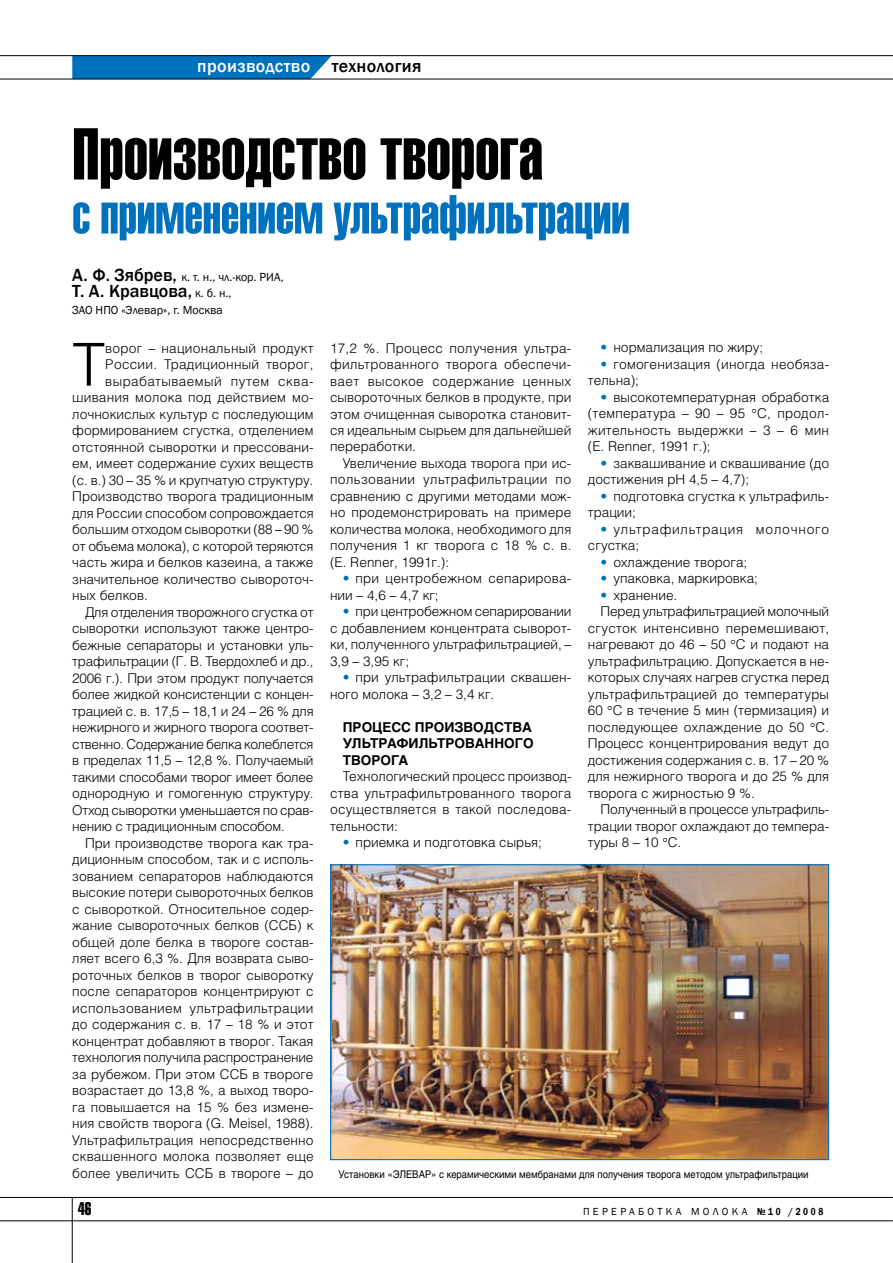
<style>
.page{position:relative;width:893px;height:1263px;background:#fff}
.page>*{position:absolute;margin:0;border:0;box-sizing:border-box;transform-origin:0 0}
.t1{font:72px "Helios Extra Compressed";color:#000}
.t2{font:300 59.4px "Helios";color:#000}
.t3{font:54px "Helios Extra Compressed";color:#0071bc}
.t4{font:500 18px "Franklin Gothic";letter-spacing:.02em;color:#fff}
.t5{font:500 18px "Franklin Gothic";color:#000}
.t6{font:18px "Helios Extra Compressed";color:#000}
.t7{font:300 13.5px/16.5px "Helios";color:#000;text-align:justify}
.t8{font:300 13.5px "Helios";letter-spacing:-.02em;color:#000}
.t9{font:700 13.5px/16.5px "Helios";color:#000}
.t10{font:300 13.5px/16.5px "Helios";letter-spacing:.055em;color:#000}
.t11{font:300 13.5px "Helios";letter-spacing:-.03em;color:#000}
.t12{font:300 13.5px "Helios";letter-spacing:-.025em;color:#000}
.t13{font:300 13.5px "Helios";letter-spacing:.025em;color:#000}
.t14{font:300 13.5px "Helios";letter-spacing:.02em;color:#000}
.t15{font:300 13.5px "Helios";letter-spacing:.035em;color:#000}
.t16{font:12px "Franklin Gothic";color:#000}
.t17{font:10.5px "Helios";color:#000;scale:.9 1}
.t18{font:10.5px "Franklin Gothic";letter-spacing:.32em;color:#000}
.s1{color:#000}
.s2{font-weight:500;font-size:18px}
.s3{font-weight:400;font-size:12px}
.s4{color:#0071bc}
.s5{font-weight:600}
</style>
<div class="page">
<hr style="left:0;top:1197px;width:893px;height:1px;background:#000">
<hr style="left:0;top:1220px;width:893px;height:1px;background:#000">
<hr style="left:72px;top:1197px;width:1px;height:66px;background:#000">
<svg style="left:72px;top:56px;width:260px;height:23px;background:#0a73b9"></svg>
<hr style="left:0;top:55px;width:893px;height:1px;background:#000">
<hr style="left:0;top:79px;width:893px;height:1px;background:#000">
<img style="left:332px;top:866px;width:495px;height:292px">
<div style="left:330px;top:864px;width:499px;height:296px;border:1px solid #0071bc"></div>
<h3 class="t4" style="left:197px;top:55px;width:226px">производство <span class="s1">технология</span></h3>
<h1 class="t1" style="left:72px;top:113px;width:472px">Производство творога</h1>
<h3 class="t3" style="left:72px;top:183px;width:559px">с применением ультрафильтрации</h3>
<p class="t16" style="left:72px;top:269px;width:213px"><span class="s2">А. Ф. Зябрев,</span> к. т. н., чл.-кор. РИА,</p>
<h3 class="t5" style="left:72px;top:280px;width:161px">Т. А. Кравцова, <span class="s3">к. б. н.,</span></h3>
<p class="t16" style="left:72px;top:302px;width:152px">ЗАО НПО «Элевар», г. М осква</p>
<h2 class="t2" style="left:72px;top:329px;width:34px">Т</h2>
<p class="t7" style="left:105px;top:339px;width:210px">ворог – национальный продукт</p>
<p class="t14" style="left:105px;top:356px;width:210px">России. Традиционный творог,</p>
<p class="t15" style="left:105px;top:373px;width:210px">вырабатываемый путем сква-</p>
<p class="t7" style="left:72px;top:389px;width:243px">шивания молока под действием мо-</p>
<p class="t7" style="left:72px;top:405px;width:243px">лочнокислых культур с последующим</p>
<p class="t7" style="left:72px;top:422px;width:243px">формированием сгустка, отделением</p>
<p class="t7" style="left:72px;top:438px;width:243px">отстоянной сыворотки и прессовани-</p>
<p class="t7" style="left:72px;top:455px;width:243px">ем, имеет содержание сухих веществ</p>
<p class="t7" style="left:72px;top:471px;width:243px">(с. в.) 30 – 35 % и крупчатую структуру.</p>
<p class="t7" style="left:72px;top:488px;width:243px">Производство творога традиционным</p>
<p class="t7" style="left:72px;top:504px;width:243px">для России способом сопровождается</p>
<p class="t7" style="left:72px;top:521px;width:243px">большим отходом сыворотки (88 – 90 %</p>
<p class="t7" style="left:72px;top:537px;width:243px">от объема молока), с которой теряются</p>
<p class="t7" style="left:72px;top:554px;width:243px">часть жира и белков казеина, а также</p>
<p class="t7" style="left:72px;top:570px;width:243px">значительное количество сывороточ-</p>
<p class="t7" style="left:72px;top:587px;width:77px">ных белков.</p>
<p class="t8" style="left:85px;top:604px;width:230px">Для отделения творожного сгустка от</p>
<p class="t7" style="left:72px;top:620px;width:243px">сыворотки используют также центро-</p>
<p class="t7" style="left:72px;top:636px;width:243px">бежные сепараторы и установки уль-</p>
<p class="t7" style="left:72px;top:653px;width:243px">трафильтрации (Г. В. Твердохлеб и др.,</p>
<p class="t7" style="left:72px;top:669px;width:243px">2006 г.). При этом продукт получается</p>
<p class="t7" style="left:72px;top:686px;width:243px">более жидкой консистенции с концен-</p>
<p class="t7" style="left:72px;top:702px;width:243px">трацией с. в. 17,5 – 18,1 и 24 – 26 % для</p>
<p class="t7" style="left:72px;top:719px;width:243px">нежирного и жирного творога соответ-</p>
<p class="t11" style="left:72px;top:736px;width:243px">ственно. Содержание белка колеблется</p>
<p class="t7" style="left:72px;top:752px;width:243px">в пределах 11,5 – 12,8 %. Получаемый</p>
<p class="t7" style="left:72px;top:768px;width:243px">такими способами творог имеет более</p>
<p class="t7" style="left:72px;top:785px;width:243px">однородную и гомогенную структуру.</p>
<p class="t12" style="left:72px;top:802px;width:243px">Отход сыворотки уменьшается по срав-</p>
<p class="t7" style="left:72px;top:818px;width:214px">нению с традиционным способом.</p>
<p class="t7" style="left:85px;top:834px;width:230px">При производстве творога как тра-</p>
<p class="t7" style="left:72px;top:851px;width:243px">диционным способом, так и с исполь-</p>
<p class="t7" style="left:72px;top:867px;width:243px">зованием сепараторов наблюдаются</p>
<p class="t7" style="left:72px;top:884px;width:243px">высокие потери сывороточных белков</p>
<p class="t7" style="left:72px;top:900px;width:243px">с сывороткой. Относительное содер-</p>
<p class="t7" style="left:72px;top:917px;width:243px">жание сывороточных белков (ССБ) к</p>
<p class="t7" style="left:72px;top:933px;width:243px">общей доле белка в твороге состав-</p>
<p class="t7" style="left:72px;top:950px;width:243px">ляет всего 6,3 %. Для возврата сыво-</p>
<p class="t7" style="left:72px;top:966px;width:243px">роточных белков в творог сыворотку</p>
<p class="t7" style="left:72px;top:983px;width:243px">после сепараторов концентрируют с</p>
<p class="t13" style="left:72px;top:1000px;width:243px">использованием ультрафильтрации</p>
<p class="t7" style="left:72px;top:1016px;width:243px">до содержания с. в. 17 – 18 % и этот</p>
<p class="t7" style="left:72px;top:1032px;width:243px">концентрат добавляют в творог. Такая</p>
<p class="t7" style="left:72px;top:1049px;width:243px">технология получила распространение</p>
<p class="t7" style="left:72px;top:1065px;width:243px">за рубежом. При этом ССБ в твороге</p>
<p class="t7" style="left:72px;top:1082px;width:243px">возрастает до 13,8 %, а выход творо-</p>
<p class="t7" style="left:72px;top:1098px;width:243px">га повышается на 15 % без измене-</p>
<p class="t7" style="left:72px;top:1115px;width:243px">ния свойств творога (G. Meisel, 1988).</p>
<p class="t7" style="left:72px;top:1131px;width:243px">Ультрафильтрация непосредственно</p>
<p class="t7" style="left:72px;top:1148px;width:243px">сквашенного молока позволяет еще</p>
<p class="t7" style="left:72px;top:1164px;width:243px">более увеличить ССБ в твороге – до</p>
<p class="t7" style="left:330px;top:339px;width:243px">17,2 %. Процесс получения ультра&shy;фильтрованного творога обеспечи&shy;вает высокое содержание ценных сывороточных белков в продукте, при этом очищенная сыворотка становит&shy;ся идеальным сырьем для дальнейшей переработки.</p>
<p class="t7" style="left:330px;top:455px;width:243px;text-indent:13px">Увеличение выхода творога при ис&shy;пользовании ультрафильтрации по сравнению с другими методами мож&shy;но продемонстрировать на примере количества молока, необходимого для получения 1 кг творога с 18 % с. в. (E. Renner, 1991г.):</p>
<p class="t7" style="left:330px;top:570px;width:243px;text-indent:13px"><span class="s4">•</span> при центробежном сепарирова&shy;нии – 4,6 – 4,7 кг;</p>
<p class="t7" style="left:330px;top:603px;width:243px;text-indent:13px"><span class="s4">•</span> при центробежном сепарировании с добавлением концентрата сыворот&shy;ки, полученного ультрафильтрацией, – 3,9 – 3,95 кг;</p>
<p class="t7" style="left:330px;top:669px;width:243px;text-indent:13px"><span class="s4">•</span> при ультрафильтрации сквашен&shy;ного молока – 3,2 – 3,4 кг.</p>
<p class="t9" style="left:343px;top:719px;width:192px">Процесс производства ультрафильтрованного творога</p>
<p class="t7" style="left:330px;top:768px;width:243px;text-indent:13px">Технологический процесс производ&shy;ства ультрафильтрованного творога осуществляется в такой последова&shy;тельности:</p>
<p class="t7" style="left:343px;top:834px;width:201px"><span class="s4">•</span> приемка и подготовка сырья;</p>
<p class="t7" style="left:601px;top:339px;width:164px"><span class="s4">•</span> нормализация по жиру;</p>
<p class="t7" style="left:588px;top:356px;width:243px;text-indent:13px"><span class="s4">•</span> гомогенизация (иногда необяза&shy;тельна);</p>
<p class="t7" style="left:588px;top:389px;width:243px;text-indent:13px"><span class="s4">•</span> высокотемпературная обработка (температура – 90 – 95 С, продол&shy;жительность выдержки – 3 – 6 мин (E. Renner, 1991 г.);</p>
<p class="t7" style="left:588px;top:455px;width:243px;text-indent:13px"><span class="s4">•</span> заквашивание и сквашивание (до достижения рН 4,5 – 4,7);</p>
<p class="t7" style="left:588px;top:488px;width:243px;text-indent:13px"><span class="s4">•</span> подготовка сгустка к ультрафиль&shy;трации;</p>
<p class="t10" style="left:588px;top:521px;width:243px;text-indent:13px"><span class="s4">•</span> ультрафильтрация молочного сгустка;</p>
<p class="t7" style="left:601px;top:554px;width:148px"><span class="s4">•</span> охлаждение творога;</p>
<p class="t7" style="left:601px;top:570px;width:159px"><span class="s4">•</span> упаковка, маркировка;</p>
<p class="t7" style="left:601px;top:587px;width:78px"><span class="s4">•</span> хранение.</p>
<p class="t8" style="left:601px;top:603px;width:230px">Перед ультрафильтрацией молочный</p>
<p class="t7" style="left:588px;top:620px;width:243px">сгусток интенсивно перемешивают,</p>
<p class="t7" style="left:588px;top:636px;width:243px">нагревают до 46 – 50 С и подают на</p>
<p class="t7" style="left:588px;top:653px;width:243px">ультрафильтрацию. Допускается в не-</p>
<p class="t7" style="left:588px;top:669px;width:243px">которых случаях нагрев сгустка перед</p>
<p class="t7" style="left:588px;top:686px;width:243px">ультрафильтрацией до температуры</p>
<p class="t7" style="left:588px;top:702px;width:243px">60 С в течение 5 мин (термизация) и</p>
<p class="t7" style="left:588px;top:719px;width:243px">последующее охлаждение до 50 С.</p>
<p class="t7" style="left:588px;top:735px;width:243px">Процесс концентрирования ведут до</p>
<p class="t7" style="left:588px;top:752px;width:243px">достижения содержания с. в. 17 – 20 %</p>
<p class="t7" style="left:588px;top:768px;width:243px">для нежирного творога и до 25 % для</p>
<p class="t7" style="left:588px;top:785px;width:168px">творога с жирностью 9 %.</p>
<p class="t7" style="left:601px;top:801px;width:230px">Полученный в процессе ультрафиль-</p>
<p class="t7" style="left:588px;top:818px;width:243px">трации творог охлаждают до темпера-</p>
<p class="t7" style="left:588px;top:834px;width:95px">туры 8 – 10 С.</p>
<p class="t17" style="left:339px;top:1168px;width:524px">Установки «ЭЛЕВАР» с керамическими мембранами для получения творога методом ультрафильтрации</p>
<h3 class="t6" style="left:78px;top:1198px;width:15px">46</h3>
<p class="t18" style="left:583px;top:1204px;width:242px">переработка молока <span class="s5">№10 /2008</span></p>
</div>
